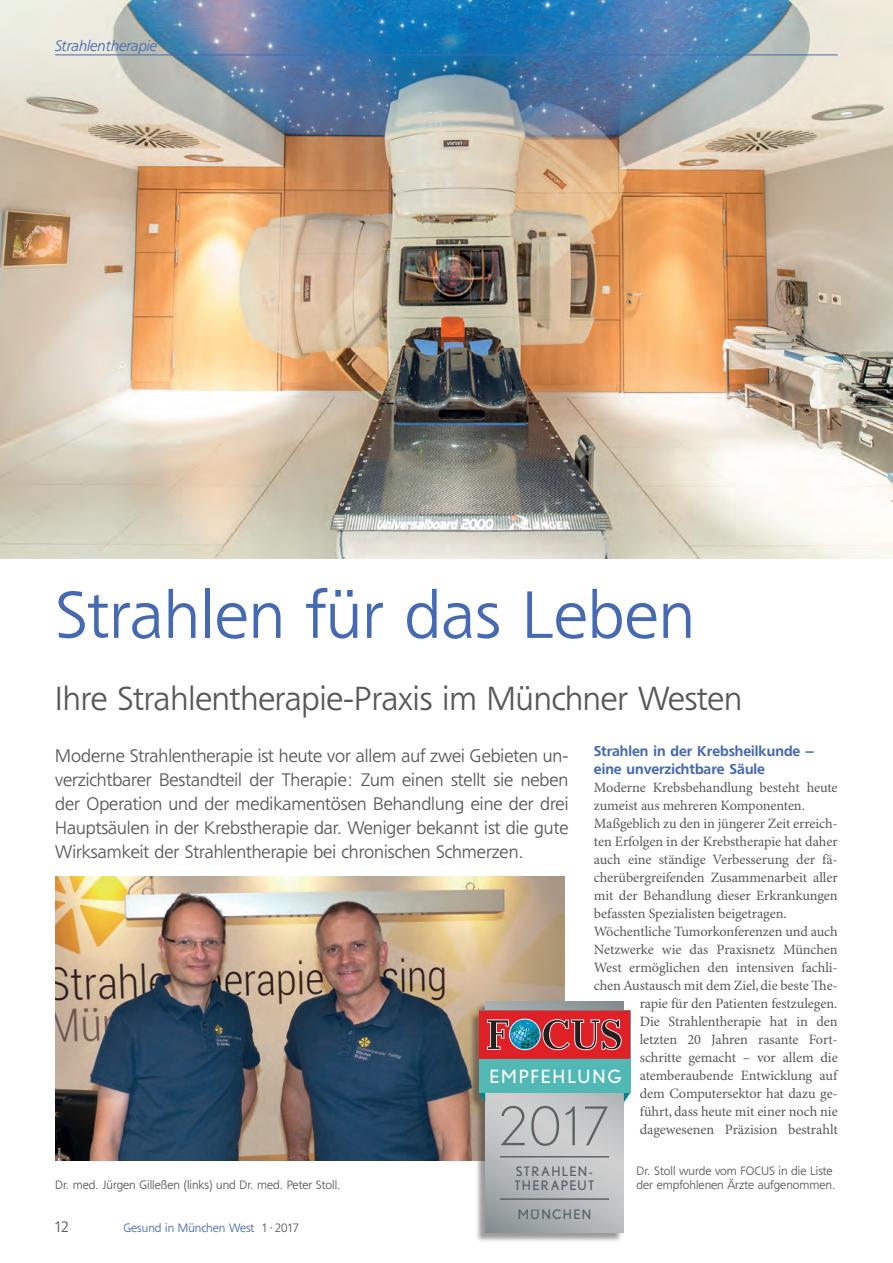
<style>
.page{position:relative;width:893px;height:1263px;background:#fff}
.page>*{position:absolute;margin:0;border:0;box-sizing:border-box;transform-origin:0 0}
.Headline_Doppelseite{font:300 66px "Freeborn SB";letter-spacing:.01em;color:#4569b3}
.t1{font:300 53.1px "Nobel";color:#5b6365}
.Unterzeile{font:300 33px "Freeborn SB";color:#57585a}
.t2{font:18.3px "Nobel";letter-spacing:.09em;color:#fff}
.Vorspann{font:300 18px/24px "Freeborn SB";color:#57585a;text-align:justify}
.Frage_Interview{font:italic 300 15px "Freeborn SB";color:#4569b3}
.t3{font:300 15px "Freeborn SB";color:#57585a}
.Copy{font:14.25px/18px "Minion Pro";letter-spacing:-.005em;color:#57585a;text-align:justify}
.Zwischenüberschrift{font:500 14.25px/18px "Freeborn SB";color:#4569b3}
.t4{font:13.05px/13.6px "Nobel";letter-spacing:.095em;color:#536068}
.BU{font:300 12px/14.4px "Freeborn SB";color:#57585a}
.t5{font:300 12px "Freeborn SB";color:#4569b3}
.s1{color:#57585a}
</style>
<div class="page">
<img style="left:0;top:0;width:893px;height:558px">
<hr style="left:55px;top:55px;width:783px;height:1px;background:#4569b3">
<img style="left:55px;top:877px;width:509px;height:283px">
<div style="left:469px;top:1003px;width:160px;height:240px;background:#231f20;opacity:.45"></div>
<svg style="left:485px;top:1002px;width:139px;height:230px"></svg>
<div style="left:479px;top:1010px;width:151px;height:83px;background:#51b8b5"></div>
<hr style="left:500px;top:1156px;width:109px;height:1px;background:#5b6365">
<hr style="left:500px;top:1198px;width:109px;height:2px;background:#5b6365">
<svg style="left:479px;top:1010px;width:151px;height:49px"></svg>
<svg style="left:479px;top:1093px;width:6px;height:9px"></svg>
<svg style="left:624px;top:1093px;width:6px;height:9px"></svg>
<p class="Frage_Interview" style="left:55px;top:37px;width:104px">Strahlentherapie</p>
<p class="Headline_Doppelseite" style="left:55px;top:577px;width:641px">Strahlen für das Leben</p>
<p class="Unterzeile" style="left:55px;top:679px;width:688px">Ihre Strahlentherapie-Praxis im Münchner Westen</p>
<p class="Zwischenüberschrift" style="left:594px;top:742px;width:222px">Strahlen in der Krebsheilkunde – eine unverzichtbare Säule</p>
<p class="Copy" style="left:594px;top:779px;width:245px">Moderne Krebsbehandlung besteht heute zumeist aus mehreren Komponenten.</p>
<p class="Copy" style="left:594px;top:815px;width:245px">Maßgeblich zu den in jüngerer Zeit erreich&shy;ten Erfolgen in der Krebstherapie hat daher auch eine ständige Verbesserung der fä&shy;cherübergreifenden Zusammenarbeit aller mit der Behandlung dieser Erkrankungen befassten Spezialisten beigetragen.</p>
<p class="Copy" style="left:594px;top:923px;width:245px;text-align:right">Wöchentliche Tumorkonferenzen und auch Netzwerke wie das Praxisnetz München West ermöglichen den intensiven fachli&shy;chen Austausch mit dem Ziel, die beste The&shy;rapie für den Patienten festzulegen.</p>
<p class="Copy" style="left:640px;top:1013px;width:199px">Die Strahlentherapie hat in den letzten 20 Jahren rasante Fort&shy;schritte gemacht – vor allem die atemberaubende Entwicklung auf dem Computersektor hat dazu ge&shy;führt, dass heute mit einer noch nie dagewesenen Präzision bestrahlt</p>
<p class="BU" style="left:637px;top:1163px;width:200px">Dr. Stoll wurde vom FOCUS in die Liste der empfohlenen Ärzte aufgenommen.</p>
<p class="Vorspann" style="left:55px;top:743px;width:515px">Moderne Strahlentherapie ist heute vor allem auf zwei Gebieten un&shy;verzichtbarer Bestandteil der Therapie: Zum einen stellt sie neben der Operation und der medikamentösen Behandlung eine der drei Hauptsäulen in der Krebstherapie dar. Weniger bekannt ist die gute Wirksamkeit der Strahlentherapie bei chronischen Schmerzen.</p>
<p class="t2" style="left:489px;top:1066px;width:134px">EMPFEHLUNG</p>
<p class="t1" style="left:496px;top:1096px;width:118px">2017</p>
<p class="t4" style="left:514px;top:1165px;width:82px">STRAHLEN-<br>THERAPEUT</p>
<p class="t4" style="left:518px;top:1207px;width:75px">MÜNCHEN</p>
<p class="BU" style="left:55px;top:1177px;width:287px">Dr. med. Jürgen Gilleßen (links) und Dr. med. Peter Stoll.</p>
<p class="t3" style="left:54px;top:1218px;width:16px">12</p>
<p class="t5" style="left:123px;top:1221px;width:177px">Gesund in München West <span class="s1">1·2017</span></p>
</div>
